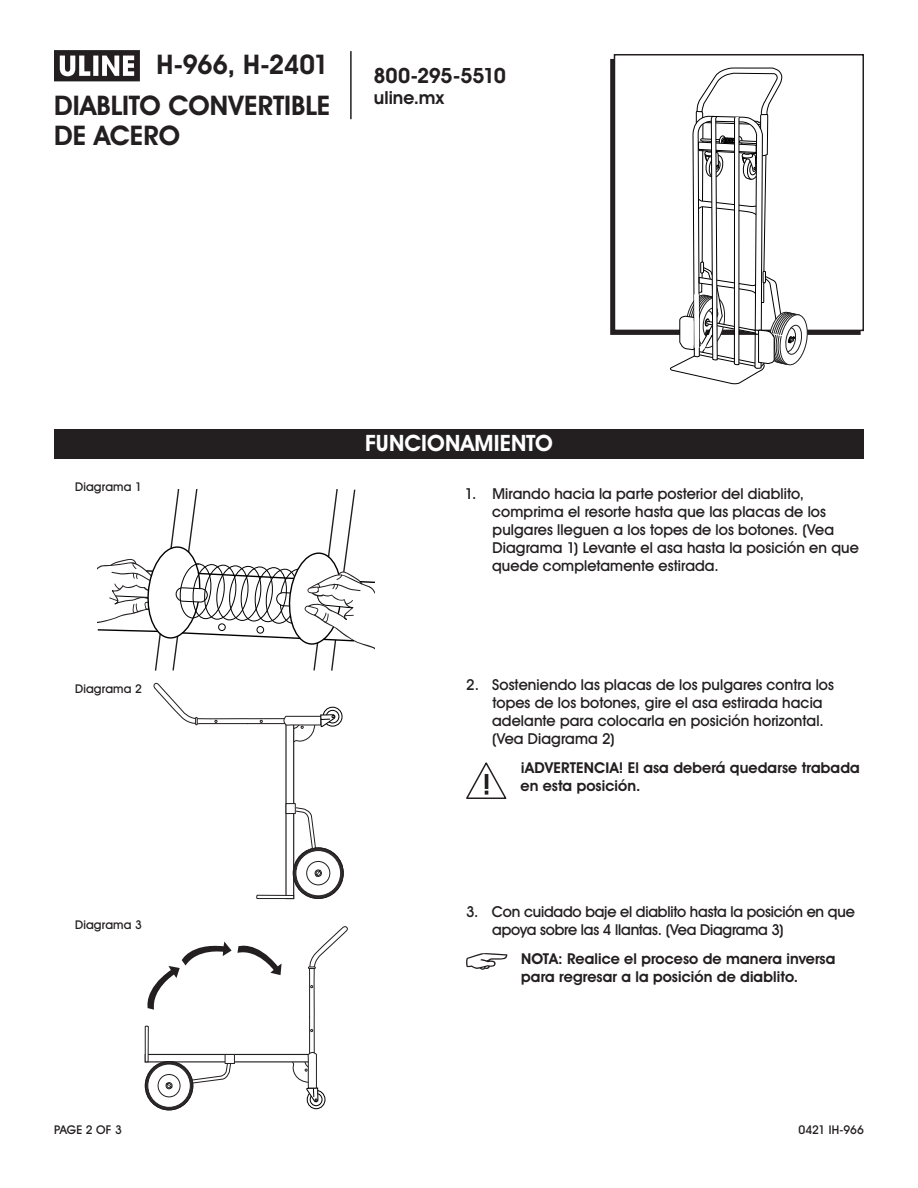
<style>
.page{position:relative;width:918px;height:1188px;background:#fff}
.page>*{position:absolute;margin:0;border:0;box-sizing:border-box;transform-origin:0 0}
.t1{font:700 27px/30px "Uline Two Knine";color:#231f20}
._2_HEADING_REVERSE{font:700 22.5px "Uline Two Knine";letter-spacing:.005em;color:#fff}
.t2{font:700 21px "Uline Two Knine";letter-spacing:-.02em;color:#231f20}
.t3{font:700 18px "Uline Two Knine";color:#231f20}
.t4{font:15px/18px "Uline Two Knine";letter-spacing:.005em;color:#231f20}
._1_BODY_ALERT{font:700 15px/18px "Uline Two Knine";letter-spacing:.005em;color:#231f20}
.t5{font:15px/18px "Uline Two Knine";letter-spacing:-.015em;color:#231f20}
.t6{font:12px "Uline Two Knine";letter-spacing:.015em;color:#231f20}
.t7{font:12px "Uline Two Knine";letter-spacing:-.005em;color:#231f20}
</style>
<div class="page">
<hr style="left:350px;top:51px;width:2px;height:68px;background:#231f20">
<svg style="left:54px;top:50px;width:86px;height:31px"></svg>
<div style="left:323px;top:707px;width:20px;height:20px;border:1px solid #000;border-radius:50%"></div>
<div style="left:326px;top:710px;width:13px;height:13px;border:1px solid #000;border-radius:50%"></div>
<svg style="left:293px;top:848px;width:50px;height:50px"></svg>
<svg style="left:154px;top:683px;width:181px;height:216px"></svg>
<div style="left:294px;top:848px;width:49px;height:50px;border:1px solid #231f20;border-radius:50%"></div>
<div style="left:296px;top:850px;width:45px;height:46px;border:1px solid #231f20;border-radius:50%"></div>
<svg style="left:466px;top:762px;width:40px;height:37px"></svg>
<svg style="left:466px;top:953px;width:41px;height:17px"></svg>
<svg style="left:97px;top:490px;width:278px;height:180px"></svg>
<svg style="left:147px;top:941px;width:135px;height:69px"></svg>
<div style="left:145px;top:1054px;width:165px;height:8px;background:#fff;border:1px solid #231f20"></div>
<div style="left:307px;top:1090px;width:19px;height:19px;border:1px solid #000;border-radius:50%"></div>
<div style="left:310px;top:1093px;width:12px;height:13px;border:1px solid #000;border-radius:50%"></div>
<svg style="left:291px;top:926px;width:57px;height:177px"></svg>
<svg style="left:145px;top:1026px;width:4px;height:37px"></svg>
<div style="left:225px;top:1055px;width:9px;height:8px;background:#fff"></div>
<div style="left:225px;top:1054px;width:10px;height:10px;border:1px solid #231f20"></div>
<svg style="left:145px;top:1062px;width:48px;height:48px"></svg>
<div style="left:158px;top:1075px;width:22px;height:22px;background:#fff;border-radius:50%"></div>
<div style="left:158px;top:1074px;width:22px;height:23px;border:1px solid #231f20;border-radius:50%"></div>
<svg style="left:165px;top:1063px;width:66px;height:26px"></svg>
<div style="left:145px;top:1061px;width:48px;height:49px;border:1px solid #231f20;border-radius:50%"></div>
<div style="left:146px;top:1063px;width:46px;height:46px;border:1px solid #231f20;border-radius:50%"></div>
<div style="left:147px;top:1063px;width:44px;height:45px;border:1px solid #231f20;border-radius:50%"></div>
<div style="left:148px;top:1064px;width:42px;height:43px;border:1px solid #231f20;border-radius:50%"></div>
<div style="left:54px;top:429px;width:810px;height:30px;background:#231f20"></div>
<div style="left:614px;top:54px;width:250px;height:277px;border:2px solid #231f20"></div>
<svg style="left:669px;top:68px;width:140px;height:317px"></svg>
<h1 class="t1" style="left:157px;top:49px;width:174px">H-966, H-2401</h1>
<h1 class="t1" style="left:54px;top:90px;width:278px">DIABLITO CONVERTIBLE<br>DE ACERO</h1>
<h3 class="t2" style="left:373px;top:63px;width:134px">800-295-5510</h3>
<p class="t3" style="left:374px;top:87px;width:71px">uline.mx</p>
<p class="t6" style="left:75px;top:480px;width:68px">Diagrama 1</p>
<p class="t6" style="left:75px;top:681px;width:68px">Diagrama 2</p>
<p class="t6" style="left:75px;top:917px;width:68px">Diagrama 3</p>
<h1 class="_2_HEADING_REVERSE" style="left:365px;top:430px;width:189px">FUNCIONAMIENTO</h1>
<p class="t4" style="left:492px;top:484px;width:368px;text-indent:-27px">1. Mirando hacia la parte posterior del diablito, comprima el resorte hasta que las placas de los pulgares lleguen a los topes de los botones. (Vea Diagrama 1) Levante el asa hasta la posición en que quede completamente estirada.</p>
<p class="t4" style="left:492px;top:676px;width:343px;text-indent:-26px">2. Sosteniendo las placas de los pulgares contra los topes de los botones, gire el asa estirada hacia adelante para colocarla en posición horizontal. (Vea Diagrama 2)</p>
<p class="_1_BODY_ALERT" style="left:521px;top:759px;width:341px">¡ADVERTENCIA! El asa deberá quedarse trabada en esta posición.</p>
<p class="t5" style="left:492px;top:903px;width:364px;text-indent:-26px">3. Con cuidado baje el diablito hasta la posición en que apoya sobre las 4 llantas. (Vea Diagrama 3)</p>
<p class="_1_BODY_ALERT" style="left:521px;top:949px;width:316px">NOTA: Realice el proceso de manera inversa para regresar a la posición de diablito.</p>
<p class="t6" style="left:54px;top:1122px;width:69px">PAGE 2 OF 3</p>
<p class="t7" style="left:799px;top:1122px;width:67px">0421 IH-966</p>
</div>
